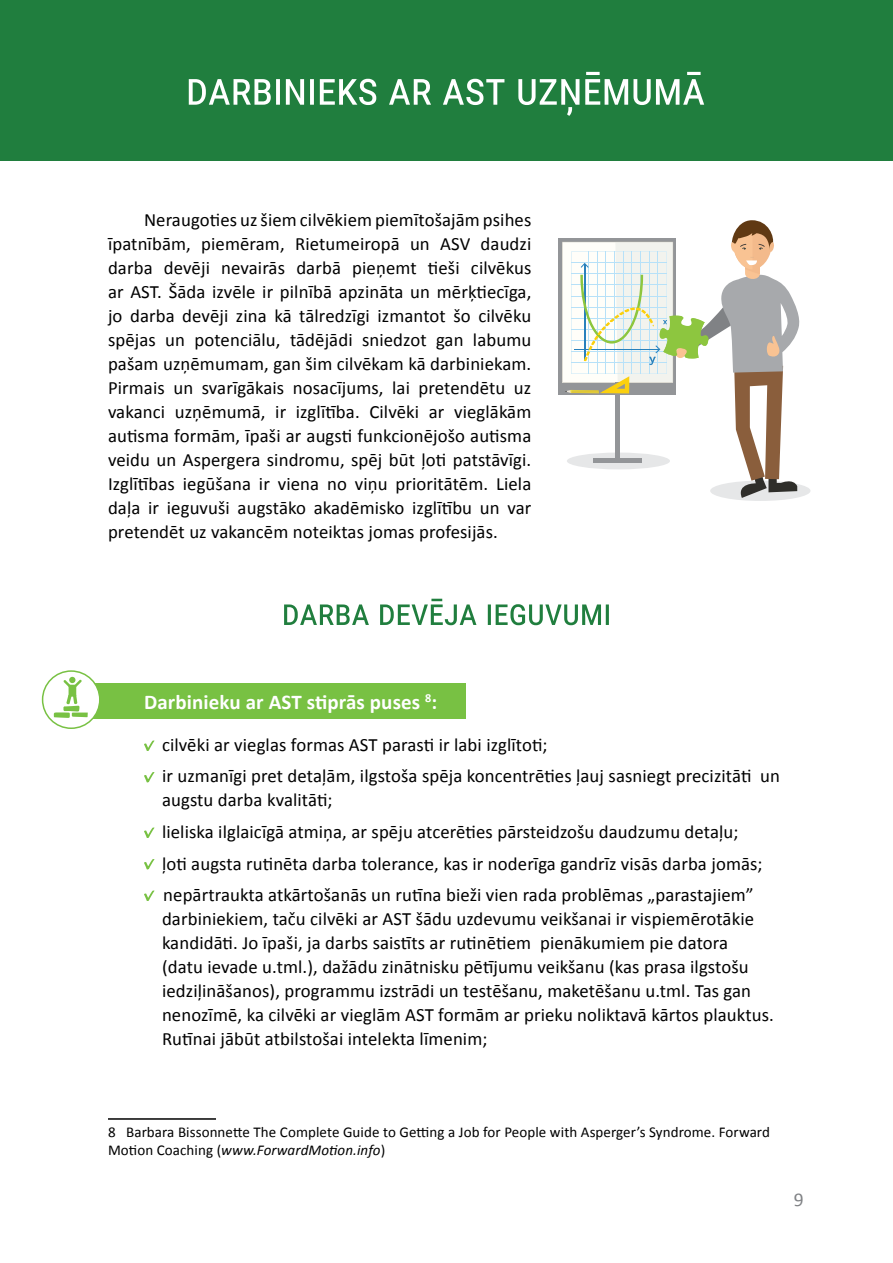
<style>
.page{position:relative;width:893px;height:1263px;background:#fff}
.page>*{position:absolute;margin:0;border:0;box-sizing:border-box;transform-origin:0 0}
.t1{font:700 21px "Calibri";letter-spacing:.005em;color:#fff}
.t2{font:19.5px "Calibri";color:#808285}
.t3{font:18.75px/24px "Calibri";letter-spacing:.005em;color:#000}
.t4{font:15px/18px "Calibri";letter-spacing:.005em;color:#000}
.s1{font-style:italic}
</style>
<div class="page">
<div style="left:0;top:0;width:893px;height:160px;background:#207e3e"></div>
<div style="left:56px;top:684px;width:409px;height:35px;background:#78c143"></div>
<div style="left:43px;top:671px;width:57px;height:57px;background:#fff;border-radius:50%"></div>
<div style="left:42px;top:670px;width:59px;height:59px;border:2px solid #78c143;border-radius:50%"></div>
<div style="left:69px;top:685px;width:7px;height:12px;background:#78c143"></div>
<svg style="left:63px;top:677px;width:19px;height:11px"></svg>
<svg style="left:54px;top:694px;width:34px;height:24px"></svg>
<svg style="left:189px;top:72px;width:515px;height:44px"></svg>
<svg style="left:284px;top:599px;width:325px;height:26px"></svg>
<svg style="left:144px;top:740px;width:11px;height:11px"></svg>
<svg style="left:144px;top:772px;width:11px;height:11px"></svg>
<svg style="left:144px;top:827px;width:11px;height:11px"></svg>
<svg style="left:144px;top:859px;width:11px;height:11px"></svg>
<svg style="left:144px;top:890px;width:11px;height:11px"></svg>
<hr style="left:108px;top:1118px;width:108px;height:2px;background:#000">
<div style="left:710px;top:481px;width:100px;height:20px;background:#e6e7e8;border-radius:50%"></div>
<div style="left:558px;top:238px;width:117px;height:157px;background:#939598"></div>
<svg style="left:562px;top:220px;width:238px;height:278px"></svg>
<p class="t3" style="left:108px;top:207px;width:425px;text-align:justify;text-indent:36px">Neraugoties uz šiem cilvēkiem piemītošajām psihes īpatnībām, piemēram, Rietumeiropā un ASV daudzi darba devēji nevairās darbā pieņemt tieši cilvēkus ar AST. Šāda izvēle ir pilnībā apzināta un mērķtiecīga, jo darba devēji zina kā tālredzīgi izmantot šo cilvēku spējas un potenciālu, tādējādi sniedzot gan labumu pašam uzņēmumam, gan šim cilvēkam kā darbiniekam.<br>Pirmais un svarīgākais nosacījums, lai pretendētu uz vakanci uzņēmumā, ir izglītība. Cilvēki ar vieglākām autisma formām, īpaši ar augsti funkcionējošo autisma veidu un Aspergera sindromu, spēj būt ļoti patstāvīgi.<br>Izglītības iegūšana ir viena no viņu prioritātēm. Liela daļa ir ieguvuši augstāko akadēmisko izglītību un var pretendēt uz vakancēm noteiktas jomas profesijās.</p>
<p class="t1" style="left:144px;top:687px;width:295px">Darbinieku ar AST stiprās puses <sup>8</sup>:</p>
<p class="t3" style="left:162px;top:728px;width:620px;line-height:31.5px">cilvēki ar vieglas formas AST parasti ir labi izglītoti;<br>ir uzmanīgi pret detaļām, ilgstoša spēja koncentrēties ļauj sasniegt precizitāti un</p>
<p class="t3" style="left:162px;top:784px;width:602px;line-height:31.5px">augstu darba kvalitāti;<br>lieliska ilglaicīgā atmiņa, ar spēju atcerēties pārsteidzošu daudzumu detaļu; ļoti augsta rutinēta darba tolerance, kas ir noderīga gandrīz visās darba jomās; nepārtraukta atkārtošanās un rutīna bieži vien rada problēmas „parastajiem”</p>
<p class="t3" style="left:162px;top:906px;width:613px">darbiniekiem, taču cilvēki ar AST šādu uzdevumu veikšanai ir vispiemērotākie kandidāti. Jo īpaši, ja darbs saistīts ar rutinētiem pienākumiem pie datora<br>(datu ievade u.tml.), dažādu zinātnisku pētījumu veikšanu (kas prasa ilgstošu iedziļināšanos), programmu izstrādi un testēšanu, maketēšanu u.tml. Tas gan nenozīmē, ka cilvēki ar vieglām AST formām ar prieku noliktavā kārtos plauktus.</p>
<p class="t3" style="left:108px;top:1026px;width:33px">R</p>
<p class="t3" style="left:172px;top:1026px;width:317px">utīnai jābūt atbilstošai intelekta līmenim;</p>
<p class="t4" style="left:108px;top:1122px;width:663px">8 Barbara Bissonnette The Complete Guide to Getting a Job for People with Asperger’s Syndrome. Forward<br>M otion Coaching (<span class="s1">www.ForwardMotion.info</span>)</p>
<p class="t2" style="left:794px;top:1186px;width:11px">9</p>
</div>
